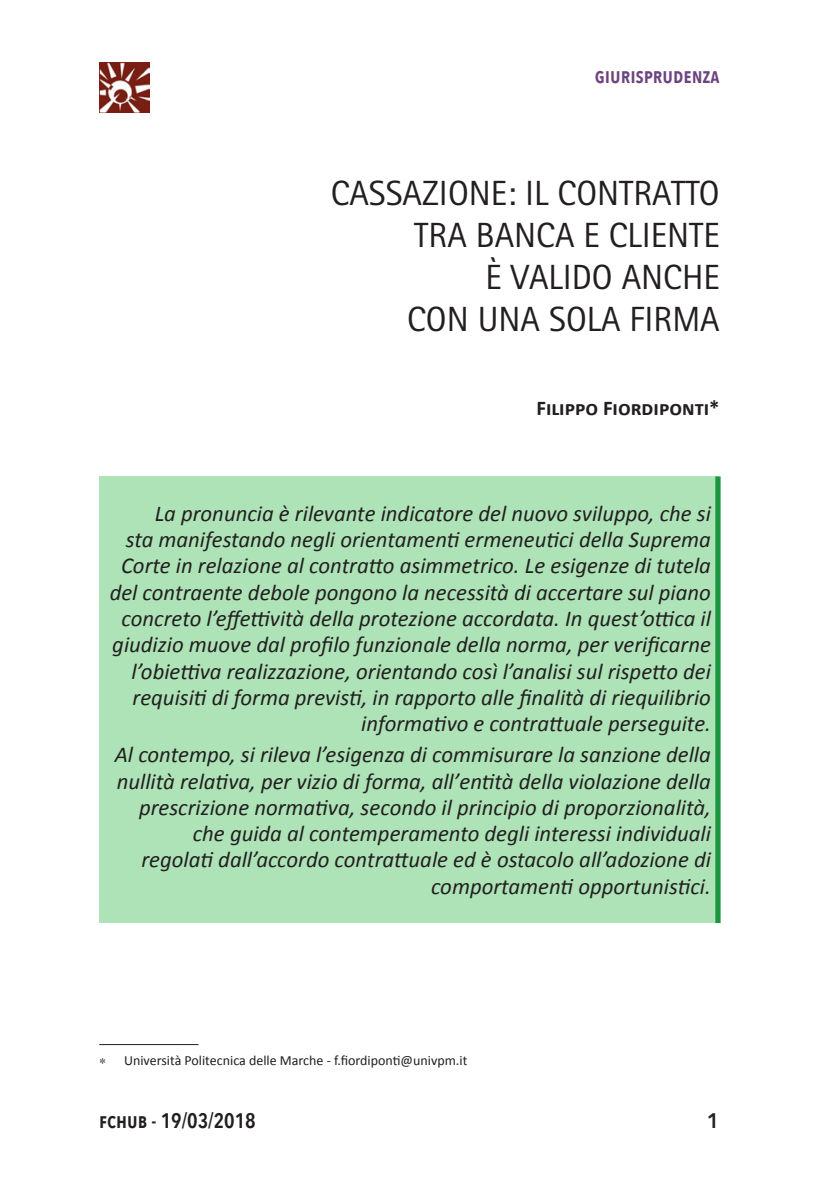
<style>
.page{position:relative;width:819px;height:1191px;background:#fff}
.page>*{position:absolute;margin:0;border:0;box-sizing:border-box;transform-origin:0 0}
.Titolo_capitolo{font:35px/42px "Rotis Sans Serif";color:#231f20;text-align:right}
.t1{font:italic 22.75px/26.2px "Calibri";color:#231f20;text-align:right}
.Autore{font:700 21px "Calibri";color:#231f20}
.t2{font:600 21px "Avenir Next Condensed";color:#231f20}
.t3{font:600 21px "Avenir Next Condensed";color:#6d447f}
.t4{font:600 21px "Avenir Next";color:#231f20}
.Nota_apertura{font:14px "Calibri";color:#231f20}
</style>
<div class="page">
<img style="left:99px;top:62px;width:50px;height:50px">
<div style="left:99px;top:476px;width:619px;height:447px;background:#ade3b6"></div>
<div style="left:715px;top:476px;width:5px;height:447px;background:#1b953e"></div>
<hr style="left:99px;top:1044px;width:99px;height:1px;background:#231f20">
<p class="t3" style="left:594px;top:58px;width:126px">giurisprudenza</p>
<p class="Titolo_capitolo" style="left:330px;top:172px;width:390px">CASSAZIONE: IL CONTRATTO<br>TRA BANCA E CLIENTE<br>È VALIDO ANCHE<br>CON UNA SOLA FIRMA</p>
<p class="Autore" style="left:536px;top:394px;width:185px">Filippo Fiordiponti*</p>
<p class="t1" style="left:110px;top:499px;width:602px">La pronuncia è rilevante indicatore del nuovo sviluppo, che si<br>sta manifestando negli orientamenti ermeneutici della Suprema Corte in relazione al contratto asimmetrico. Le esigenze di tutela del contraente debole pongono la necessità di accertare sul piano concreto l’effettività della protezione accordata. In quest’ottica il giudizio muove dal profilo funzionale della norma, per verificarne l’obiettiva realizzazione, orientando così l’analisi sul rispetto dei requisiti di forma previsti, in rapporto alle finalità di riequilibrio informativo e contrattuale perseguite.</p>
<p class="t1" style="left:115px;top:740px;width:597px">Al contempo, si rileva l’esigenza di commisurare la sanzione della nullità relativa, per vizio di forma, all’entità della violazione della prescrizione normativa, secondo il principio di proporzionalità, che guida al contemperamento degli interessi individuali<br>regolati dall’accordo contrattuale ed è ostacolo all’adozione di comportamenti opportunistici.</p>
<p class="Nota_apertura" style="left:124px;top:1051px;width:345px">Università Politecnica delle Marche - f.fiordiponti@univpm.it</p>
<p class="t2" style="left:99px;top:1102px;width:158px">fchub - 19/03/2018</p>
<p class="t4" style="left:706px;top:1102px;width:14px">1</p>
</div>
